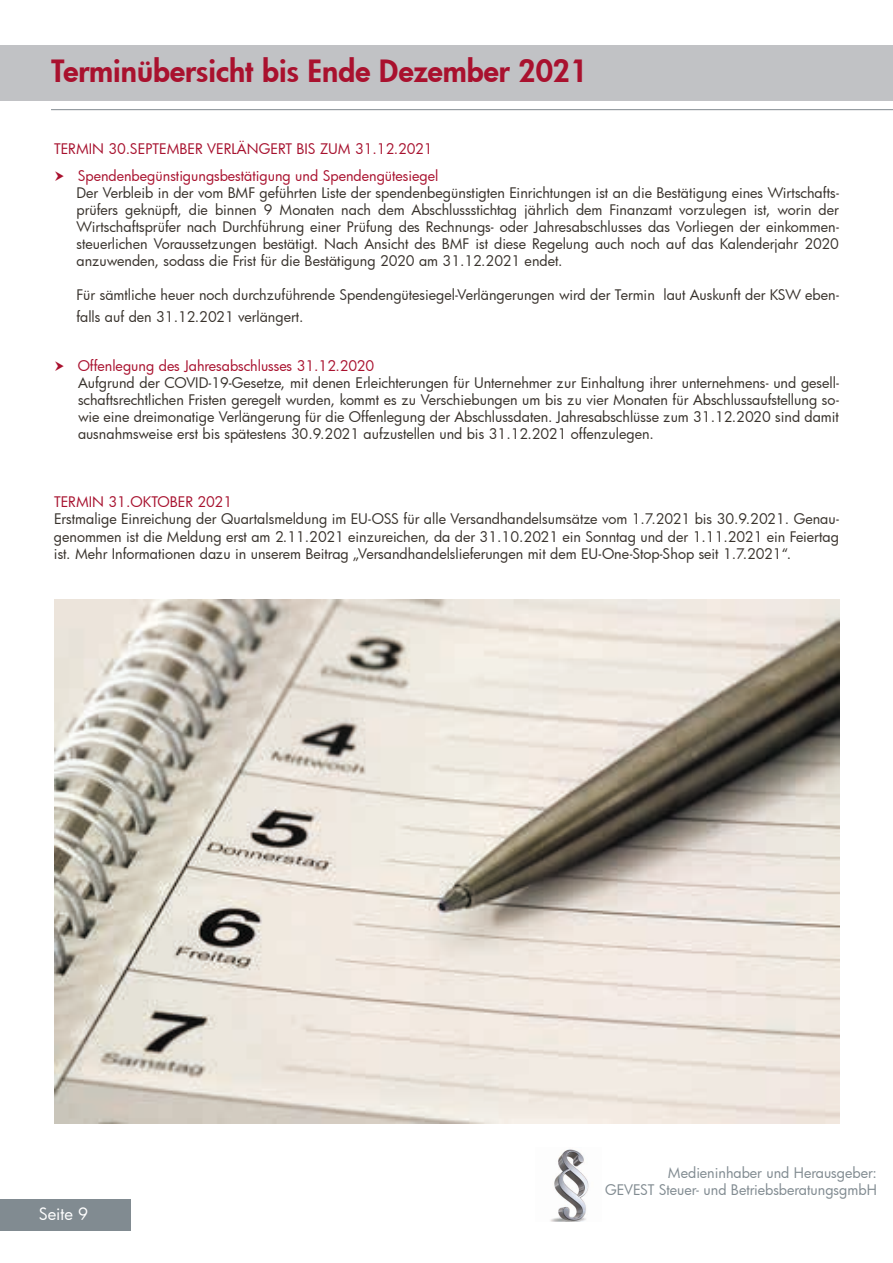
<style>
.page{position:relative;width:893px;height:1263px;background:#fff}
.page>*{position:absolute;margin:0;border:0;box-sizing:border-box;transform-origin:0 0}
.t1{font:800 30px "Futura";color:#a9112e}
.t2{font:16.5px "Futura";letter-spacing:-.005em;color:#fff}
.t3{font:14.25px/17.1px "Futura";letter-spacing:-.005em;color:#38322c;text-align:justify}
.t4{font:14.25px "Futura";color:#a9112e}
.t5{font:14.25px/17.1px "Futura";color:#818b91;text-align:right}
.t6{font:14.25px "Futura";color:#a7112e}
</style>
<div class="page">
<hr style="left:51px;top:109px;width:842px;height:1px;background:#818a90">
<div style="left:0;top:45px;width:893px;height:56px;background:#c1c2c5"></div>
<div style="left:0;top:1199px;width:130px;height:31px;background:#818b91"></div>
<img style="left:550px;top:1149px;width:39px;height:72px">
<img style="left:54px;top:600px;width:785px;height:524px">
<h1 class="t1" style="left:51px;top:51px;width:538px">Terminübersicht bis Ende Dezember 2021</h1>
<p class="t6" style="left:54px;top:139px;width:162px">Termin 30.September verl</p>
<p class="t6" style="left:237px;top:139px;width:20px">ängert</p>
<p class="t6" style="left:296px;top:139px;width:138px">bis zum 31.12.2021</p>
<p class="t4" style="left:78px;top:166px;width:362px">Spendenbegünstigungsbestätigung und Spendengütesiegel</p>
<p class="t3" style="left:76px;top:184px;width:161px">Der Verbleib in der vom BMF</p>
<p class="t3" style="left:76px;top:184px;width:764px;text-indent:183px">geführten Liste der spendenbegünstigten Einrichtungen ist an die Bestätigung eines Wirtschafts&shy;prüfers geknüpft, die binnen 9 Monaten nach dem Abschlussstichtag jährlich dem Finanzamt vorzulegen ist, worin der Wirtschaftsprüfer nach Durchführung einer Prüfung des Rechnungs- oder Jahresabschlusses das Vorliegen der einkommen&shy;steuerlichen Voraussetzungen bestätigt. Nach Ansicht des BMF</p>
<p class="t3" style="left:76px;top:235px;width:764px;text-indent:399px">ist diese Regelung auch noch auf das Kalenderjahr 2020 anzuwenden, sodass die Frist für die Bestätigung 2020 am 31.12.2021 endet.</p>
<p class="t3" style="left:76px;top:284px;width:764px;line-height:21.6px">Für sämtliche heuer noch durchzuführende Spendengütesiegel-Verlängerungen wird der Termin laut Auskunft der KSW eben&shy;falls auf den 31.12.2021 verlängert.</p>
<p class="t4" style="left:78px;top:356px;width:298px">Offenlegung des Jahresabschlusses 31.12.2020</p>
<p class="t3" style="left:78px;top:374px;width:762px">Aufgrund der COVID-19-Gesetze, mit denen Erleichterungen für Unternehmer zur Einhaltung ihrer unternehmens- und gesell&shy;schaftsrechtlichen Fristen geregelt wurden, kommt es zu Verschiebungen um bis zu vier Monaten für Abschlussaufstellung so&shy;wie eine dreimonatige Verlängerung für die Offenlegung der Abschlussdaten. Jahresabschlüsse zum 31.12.2020 sind damit ausnahmsweise erst bis spätestens 30.9.2021 aufzustellen und bis 31.12.2021 offenzulegen.</p>
<p class="t6" style="left:54px;top:492px;width:180px">Termin 31.Oktober 2021</p>
<p class="t3" style="left:54px;top:510px;width:786px">Erstmalige Einreichung der Quartalsmeldung im EU-OSS für alle Versandhandelsumsätze vom 1.7.2021 bis 30.9.2021. Genau&shy;genommen ist die Meldung erst am 2.11.2021 einzureichen, da der 31.10.2021 ein Sonntag und der 1.11.2021 ein Feiertag ist. Mehr Informationen dazu in unserem Beitrag „Versandhandelslieferungen mit dem EU-One-Stop-Shop seit 1.7.2021“.</p>
<p class="t2" style="left:39px;top:1203px;width:51px">Seite 9</p>
<p class="t5" style="left:605px;top:1164px;width:273px">Medieninhaber und Herausgeber:<br>GEVEST Steuer- und BetriebsberatungsgmbH</p>
</div>
